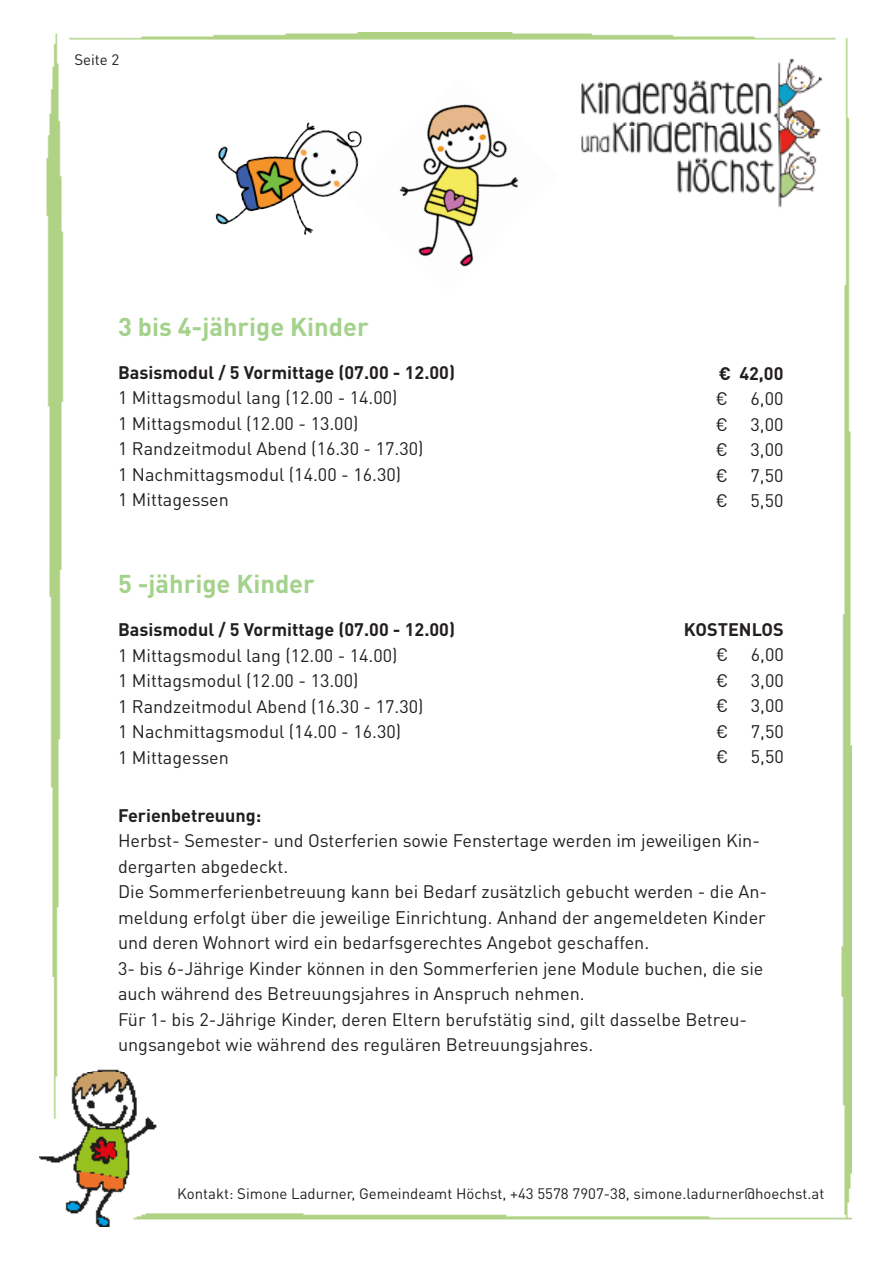
<style>
.page{position:relative;width:893px;height:1263px;background:#fff}
.page>*{position:absolute;margin:0;border:0;box-sizing:border-box;transform-origin:0 0}
.t1{font:700 25.5px "DIN Pro";color:#a4d28c}
.t2{font:18px/25.5px "DIN Pro";color:#231f20}
.t3{font:700 18px "DIN Pro";color:#231f20}
.t4{font:15px "DIN Pro";color:#231f20}
</style>
<div class="page">
<img style="left:39px;top:32px;width:812px;height:1195px">
<img style="left:348px;top:79px;width:212px;height:213px">
<img style="left:194px;top:107px;width:190px;height:157px">
<p class="t4" style="left:74px;top:49px;width:46px">Seite 2</p>
<p class="t1" style="left:118px;top:309px;width:252px">3 bis 4-jährige Kinder</p>
<p class="t3" style="left:118px;top:360px;width:339px">Basismodul / 5 Vormittage (07.00 - 12.00)</p>
<p class="t2" style="left:118px;top:384px;width:281px">1 Mittagsmodul lang (12.00 - 14.00)</p>
<p class="t2" style="left:118px;top:410px;width:242px">1 Mittagsmodul (12.00 - 13.00)</p>
<p class="t2" style="left:118px;top:435px;width:307px">1 Randzeitmodul Abend (16.30 - 17.30)</p>
<p class="t2" style="left:118px;top:461px;width:285px">1 Nachmittagsmodul (14.00 - 16.30)</p>
<p class="t2" style="left:118px;top:486px;width:112px">1 Mittagessen</p>
<p class="t1" style="left:118px;top:566px;width:198px">5 -jährige Kinder</p>
<p class="t3" style="left:118px;top:617px;width:339px">Basismodul / 5 Vormittage (07.00 - 12.00)</p>
<p class="t2" style="left:118px;top:642px;width:281px">1 Mittagsmodul lang (12.00 - 14.00)</p>
<p class="t2" style="left:118px;top:667px;width:242px">1 Mittagsmodul (12.00 - 13.00)</p>
<p class="t2" style="left:118px;top:693px;width:307px">1 Randzeitmodul Abend (16.30 - 17.30)</p>
<p class="t2" style="left:118px;top:718px;width:285px">1 Nachmittagsmodul (14.00 - 16.30)</p>
<p class="t2" style="left:118px;top:744px;width:112px">1 Mittagessen</p>
<p class="t3" style="left:719px;top:361px;width:66px">€ 42,00</p>
<p class="t2" style="left:716px;top:385px;width:69px">€ 6,00</p>
<p class="t2" style="left:716px;top:410px;width:69px">€ 3,00</p>
<p class="t2" style="left:716px;top:436px;width:69px">€ 3,00</p>
<p class="t2" style="left:716px;top:461px;width:69px">€ 7,50</p>
<p class="t2" style="left:716px;top:487px;width:69px">€ 5,50</p>
<p class="t3" style="left:684px;top:617px;width:102px">KOSTENLOS</p>
<p class="t2" style="left:716px;top:641px;width:69px">€ 6,00</p>
<p class="t2" style="left:716px;top:667px;width:69px">€ 3,00</p>
<p class="t2" style="left:716px;top:692px;width:69px">€ 3,00</p>
<p class="t2" style="left:716px;top:718px;width:69px">€ 7,50</p>
<p class="t2" style="left:716px;top:743px;width:69px">€ 5,50</p>
<p class="t3" style="left:118px;top:803px;width:145px">Ferienbetreuung:</p>
<p class="t2" style="left:118px;top:827px;width:651px">Herbst- Semester- und Osterferien sowie Fenstertage werden im jeweiligen Kin&shy;dergarten abgedeckt.<br>Die Sommerferienbetreuung kann bei Bedarf zusätzlich gebucht werden - die An&shy;meldung erfolgt über die jeweilige Einrichtung. Anhand der angemeldeten Kinder und deren Wohnort wird ein bedarfsgerechtes Angebot geschaffen.</p>
<p class="t2" style="left:118px;top:955px;width:647px">3- bis 6-Jährige Kinder können in den Sommerferien jene Module buchen, die sie auch während des Betreuungsjahres in Anspruch nehmen.<br>Für 1- bis 2-Jährige Kinder, deren Eltern berufstätig sind, gilt dasselbe Betreu&shy;ungsangebot wie während des regulären Betreuungsjahres.</p>
<p class="t4" style="left:177px;top:1184px;width:649px">Kontakt: Simone Ladurner, Gemeindeamt Höchst, +43 5578 7907-38, simone.ladurner@hoechst.at</p>
</div>
